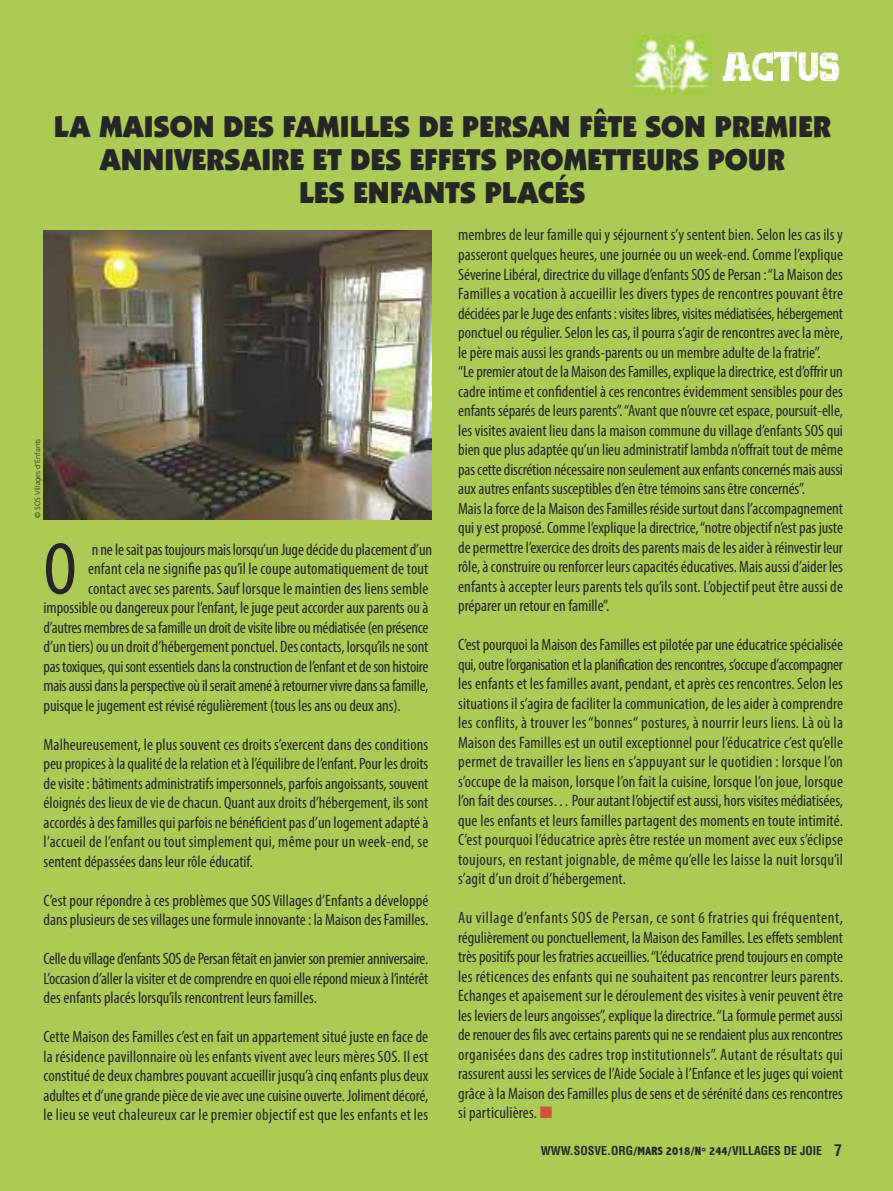
<style>
.page{position:relative;width:893px;height:1191px;background:#adc956}
.page>*{position:absolute;margin:0;border:0;box-sizing:border-box;transform-origin:0 0}
.t1{font:condensed 74.25px "Myriad Pro";color:#272627}
.t2{font:900 30px/33px "Kabel IT Cby BT";color:#272627;text-align:center}
.t3{font:condensed 16.5px/19.5px "Myriad Pro";color:#272627;text-align:justify}
.t4{font:condensed 16.5px "Myriad Pro";letter-spacing:-.02em;color:#272627}
.t5{font:700 condensed 12px "Helvetica";color:#272627}
.t6{font:300 7.5px "Frutiger";color:#272627}
.s1{color:#d2513a}
.s2{font-family:"Abadi";font-weight:800}
.s3{font-size:15.75px}
</style>
<div class="page">
<img style="left:631px;top:33px;width:80px;height:62px">
<svg style="left:722px;top:51px;width:117px;height:31px"></svg>
<img style="left:44px;top:231px;width:387px;height:289px">
<h2 class="t2" style="left:54px;top:112px;width:779px">LA MAISON DES FAMILLES DE PERSAN FÊTE SON PREMIER<br>ANNIVERSAIRE ET DES EFFETS PROMETTEURS POUR<br>LES ENFANTS PLACÉS</h2>
<p class="t6" style="left:35px;top:518px;width:81px;rotate:-90deg">© SOS Villages d’Enfants</p>
<h1 class="t1" style="left:44px;top:542px;width:35px">O</h1>
<p class="t3" style="left:92px;top:541px;width:342px">n nelesaitpastoujoursmaislorsqu’un Jugedécideduplacementd’un</p>
<p class="t3" style="left:88px;top:560px;width:342px">enfant cela nesignifiepasqu’il lecoupeautomatiquementdetout</p>
<p class="t3" style="left:88px;top:580px;width:342px">contactavec sesparents.Sauf lorsquele maintien des liens semble</p>
<p class="t3" style="left:44px;top:599px;width:386px">impossibleoudangereuxpour l’enfant, lejugepeutaccorderauxparentsouà</p>
<p class="t4" style="left:44px;top:621px;width:386px">d’autresmembresdesafamilleun droitdevisitelibreoumédiatisée(en présence</p>
<p class="t3" style="left:44px;top:638px;width:386px">d’un tiers)ouun droitd’hébergementponctuel. descontacts, lorsqu’ils nesont</p>
<p class="t3" style="left:44px;top:658px;width:386px">pastoxiques,quisontessentielsdanslaconstruction del’enfantetdeson histoire</p>
<p class="t4" style="left:44px;top:680px;width:386px">maisaussidanslaperspectiveoùilseraitamenéàretournervivredanssafamille,</p>
<p class="t3" style="left:44px;top:697px;width:359px">puisquelejugementest révisérégulièrement (tous lesansoudeuxans).</p>
<p class="t3" style="left:44px;top:736px;width:386px">Malheureusement, le plus souvent ces droits s’exercent dans des conditions peupropicesàlaqualitédelarelation etàl’équilibredel’enfant.Pour lesdroits devisite:bâtimentsadministratifsimpersonnels,parfoisangoissants,souvent éloignésdes lieuxdeviedechacun. quantauxdroitsd’hébergement, ils sont accordésàdesfamillesquiparfois nebénéficientpasd’un logementadaptéà l’accueil de l’enfant ou tout simplement qui, même pour un week-end, se sentent dépassées dans leur rôle éducatif.</p>
<p class="t3" style="left:44px;top:892px;width:386px">C’est pour répondre à ces problèmes que SOS Villages d’Enfants a développé dansplusieursdesesvillagesuneformuleinnovante: laMaison desFamilles.</p>
<p class="t3" style="left:43px;top:950px;width:386px">Celleduvillaged’enfantsSOSdePersan fêtaiten janvierson premieranniversaire. l’occasion d’aller lavisiteretdecomprendreen quoiellerépondmieuxàl’intérêt des enfants placés lorsqu’ils rencontrent leurs familles.</p>
<p class="t3" style="left:43px;top:1028px;width:386px">Cette Maison des Familles c’est en fait un appartement situé juste en face de la résidence pavillonnaire où les enfants vivent avec leurs mères SOS. Il est constituédedeuxchambrespouvantaccueillir jusqu’àcinqenfantsplusdeux adultesetd’unegrandepiècedevieavecunecuisineouverte. Jolimentdécoré, le lieu se veut chaleureux car le premier objectif est que les enfants et les</p>
<p class="t3" style="left:458px;top:227px;width:386px;text-align:left">membres de leur famille qui y séjournent s’y sentent bien. Selon les cas ils y passeront quelques heures, une journée ou un week-end. Comme l’explique Séverinelibéral,directriceduvillaged’enfantsSOSdePersan :“laMaison des Familles a vocation à accueillir les divers types de rencontres pouvant être décidéespar leJugedesenfants:visiteslibres,visitesmédiatisées, hébergement ponctuelourégulier.Selon lescas, ilpourras’agirderencontresaveclamère, le père mais aussi les grands-parents ou un membre adulte de la fratrie”. “lepremieratoutdelaMaison desFamilles,expliqueladirectrice,estd’offrirun cadreintimeet confidentielàces rencontresévidemment sensiblespourdes enfants séparésdeleursparents”.“avantque n’ouvrecetespace,poursuit-elle, lesvisitesavaient lieudans la maison communeduvillaged’enfantsSOSqui bien queplusadaptéequ’un lieuadministratif lambda n’offrait toutdemême pascettediscrétion nécessaire non seulementauxenfantsconcernésmaisaussi auxautresenfants susceptiblesd’en êtretémoins sansêtreconcernés”.<br>MaislaforcedelaMaison desFamillesrésidesurtoutdansl’accompagnement quiyestproposé.Commel’expliqueladirectrice,“notreobjectif n’estpasjuste depermettrel’exercicedesdroitsdesparentsmaisdelesaideràréinvestir leur rôle,àconstruireourenforcer leurscapacitéséducatives.Maisaussid’aider les enfants à accepter leurs parents tels qu’ils sont. l’objectif peut être aussi de préparer un retour en famille”.</p>
<p class="t3" style="left:458px;top:636px;width:386px">C’estpourquoi laMaison desFamillesestpilotéeparuneéducatricespécialisée qui,outrel’organisation et laplanification desrencontres,s’occuped’accompagner lesenfantset les famillesavant,pendant,etaprès ces rencontres.Selon les situations il s’agiradefaciliter lacommunication,delesaideràcomprendre les conflits, à trouver les“bonnes“ postures, à nourrir leurs liens. là où la Maison des Familles est un outil exceptionnel pour l’éducatrice c’est qu’elle permet de travailler les liens en s’appuyant sur le quotidien : lorsque l’on s’occupe de la maison, lorsque l’on fait la cuisine, lorsque l’on joue, lorsque l’on faitdescourses…Pourautant l’objectifestaussi, horsvisitesmédiatisées, que les enfants et leurs familles partagent des moments en toute intimité.<br>C’est pourquoi l’éducatrice après être restée un moment avec eux s’éclipse toujours, en restant joignable, de même qu’elle les laisse la nuit lorsqu’il s’agit d’un droit d’hébergement.</p>
<p class="t3" style="left:458px;top:909px;width:386px">au village d’enfants SOS de Persan, ce sont 6 fratries qui fréquentent, régulièrementouponctuellement, laMaison desFamilles.leseffets semblent trèspositifspour les fratriesaccueillies.“l’éducatriceprendtoujoursen compte les réticences des enfants qui ne souhaitent pas rencontrer leurs parents.<br>Echangesetapaisement sur ledéroulementdesvisitesàvenirpeuventêtre les leviersdeleursangoisses”,expliqueladirectrice.“laformulepermetaussi derenouerdesfilsaveccertainsparentsqui neserendaientplusauxrencontres organisées dans des cadres trop institutionnels”. autant de résultats qui rassurentaussi les servicesdel’aideSocialeàl’Enfanceet les jugesquivoient grâceàla Maison desFamillesplusdesensetdesérénitédans ces rencontres si particulières. <span class="s1">■</span></p>
<p class="t5" style="left:541px;top:1146px;width:303px">WWW.SOSVE.ORG<span class="s2">/MARS 2018/N° 244/</span>VILLAGES DE JOIE <span class="s3">7</span></p>
</div>
